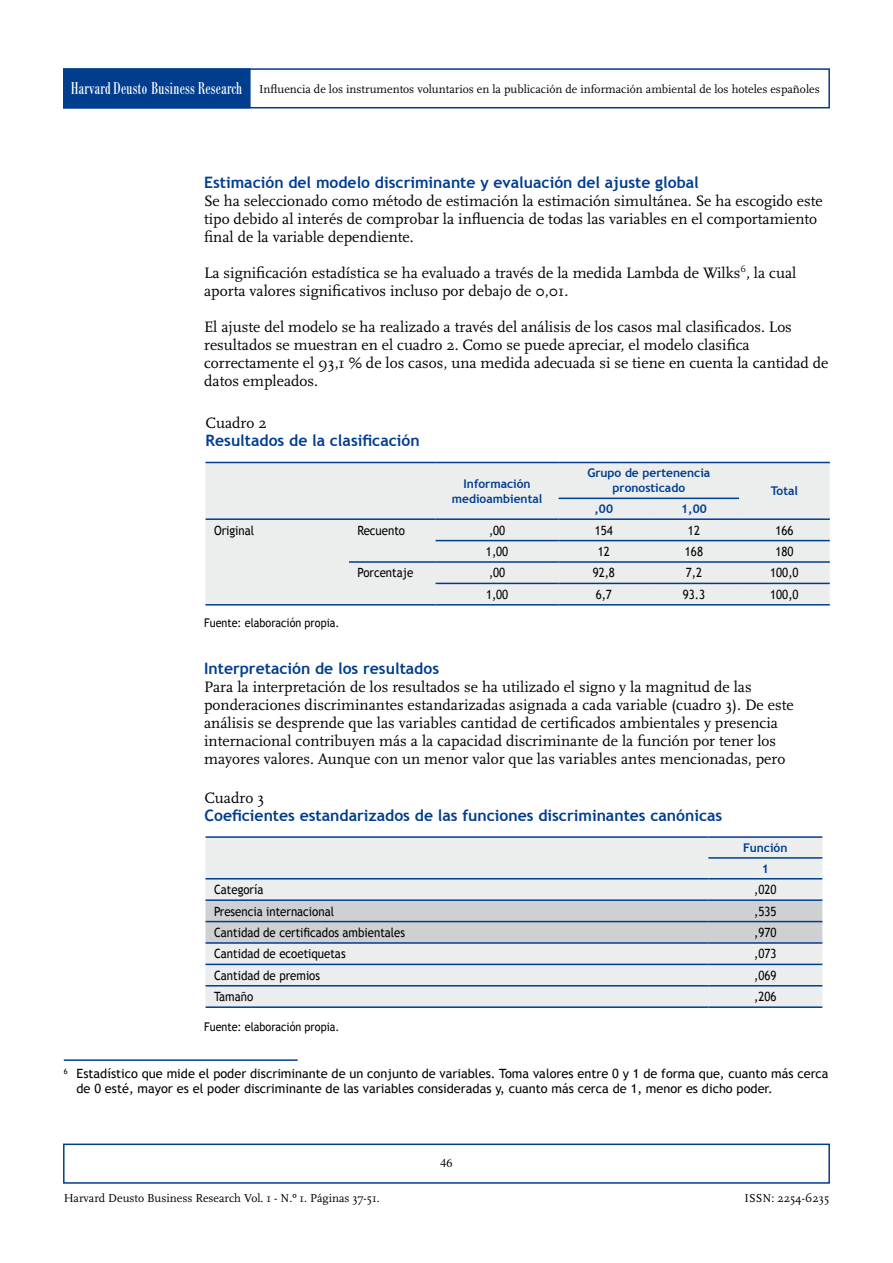
<style>
.page{position:relative;width:893px;height:1263px;background:#fff}
.page>*{position:absolute;margin:0;border:0;box-sizing:border-box;transform-origin:0 0}
.t1{font:condensed 16.8px "Bodoni BE";letter-spacing:.02em;color:#fff;scale:.9 1}
.t2{font:15.75px/18px "Scala";color:#000}
.t3{font:700 15.75px "Trebuchet MS";color:#003d8f}
.t4{font:12.75px "Trebuchet MS";color:#000;scale:.9 1}
.t5{font:12.75px/15px "Trebuchet MS";color:#000}
.t6{font:12px "Scala";color:#000}
.t7{font:700 12px/15px "Trebuchet MS";color:#003d8f;text-align:center}
.t8{font:12px "Trebuchet MS";color:#000;scale:.9 1}
.t9{font:12px "Times";color:#000}
</style>
<div class="page">
<div style="left:63px;top:68px;width:767px;height:40px;border:2px solid #003d8f"></div>
<div style="left:63px;top:1143px;width:767px;height:41px;border:2px solid #003d8f"></div>
<div style="left:63px;top:68px;width:188px;height:40px;background:#003d8f;border:2px solid #003d8f"></div>
<hr style="left:64px;top:1059px;width:234px;height:2px;background:#003d8f">
<div style="left:206px;top:463px;width:624px;height:141px;background:#eceded"></div>
<hr style="left:559px;top:518px;width:90px;height:2px;background:#003d8f">
<hr style="left:649px;top:518px;width:90px;height:2px;background:#003d8f">
<hr style="left:436px;top:540px;width:123px;height:1px;background:#003d8f">
<hr style="left:559px;top:540px;width:90px;height:1px;background:#003d8f">
<hr style="left:649px;top:540px;width:90px;height:1px;background:#003d8f">
<hr style="left:739px;top:540px;width:91px;height:1px;background:#003d8f">
<hr style="left:436px;top:561px;width:123px;height:2px;background:#003d8f">
<hr style="left:559px;top:561px;width:90px;height:2px;background:#003d8f">
<hr style="left:649px;top:561px;width:90px;height:2px;background:#003d8f">
<hr style="left:739px;top:561px;width:91px;height:2px;background:#003d8f">
<hr style="left:436px;top:583px;width:123px;height:1px;background:#003d8f">
<hr style="left:559px;top:583px;width:90px;height:1px;background:#003d8f">
<hr style="left:649px;top:583px;width:90px;height:1px;background:#003d8f">
<hr style="left:739px;top:583px;width:91px;height:1px;background:#003d8f">
<hr style="left:436px;top:604px;width:123px;height:1px;background:#003d8f">
<hr style="left:559px;top:604px;width:90px;height:1px;background:#003d8f">
<hr style="left:649px;top:604px;width:90px;height:1px;background:#003d8f">
<hr style="left:739px;top:604px;width:91px;height:1px;background:#003d8f">
<hr style="left:559px;top:462px;width:90px;height:1px;background:#003d8f">
<hr style="left:649px;top:462px;width:90px;height:1px;background:#003d8f">
<hr style="left:559px;top:498px;width:90px;height:1px;background:#003d8f">
<hr style="left:649px;top:498px;width:90px;height:1px;background:#003d8f">
<hr style="left:436px;top:462px;width:123px;height:1px;background:#003d8f">
<hr style="left:436px;top:518px;width:123px;height:2px;background:#003d8f">
<hr style="left:206px;top:462px;width:143px;height:1px;background:#003d8f">
<hr style="left:349px;top:462px;width:87px;height:1px;background:#003d8f">
<hr style="left:739px;top:462px;width:91px;height:1px;background:#003d8f">
<hr style="left:739px;top:518px;width:91px;height:2px;background:#003d8f">
<hr style="left:349px;top:604px;width:87px;height:1px;background:#003d8f">
<hr style="left:349px;top:518px;width:87px;height:2px;background:#003d8f">
<hr style="left:349px;top:561px;width:87px;height:2px;background:#003d8f">
<hr style="left:206px;top:518px;width:143px;height:2px;background:#003d8f">
<hr style="left:206px;top:604px;width:143px;height:1px;background:#003d8f">
<div style="left:206px;top:838px;width:616px;height:168px;background:#eceded"></div>
<div style="left:206px;top:901px;width:616px;height:41px;background:#cfd0d2"></div>
<hr style="left:708px;top:857px;width:114px;height:2px;background:#003d8f">
<hr style="left:708px;top:878px;width:114px;height:1px;background:#003d8f">
<hr style="left:206px;top:899px;width:502px;height:2px;background:#003d8f">
<hr style="left:708px;top:899px;width:114px;height:2px;background:#003d8f">
<hr style="left:206px;top:921px;width:502px;height:1px;background:#003d8f">
<hr style="left:708px;top:921px;width:114px;height:1px;background:#003d8f">
<hr style="left:206px;top:942px;width:502px;height:2px;background:#003d8f">
<hr style="left:708px;top:942px;width:114px;height:2px;background:#003d8f">
<hr style="left:206px;top:985px;width:502px;height:1px;background:#003d8f">
<hr style="left:708px;top:985px;width:114px;height:1px;background:#003d8f">
<hr style="left:708px;top:836px;width:114px;height:2px;background:#003d8f">
<hr style="left:206px;top:964px;width:502px;height:1px;background:#003d8f">
<hr style="left:708px;top:964px;width:114px;height:1px;background:#003d8f">
<hr style="left:206px;top:1006px;width:502px;height:2px;background:#003d8f">
<hr style="left:708px;top:1006px;width:114px;height:2px;background:#003d8f">
<hr style="left:206px;top:836px;width:502px;height:2px;background:#003d8f">
<hr style="left:206px;top:878px;width:502px;height:1px;background:#003d8f">
<p class="t1" style="left:71px;top:79px;width:191px">Harvard Deusto Business Research</p>
<p class="t6" style="left:259px;top:82px;width:562px">Influencia de los instrumentos voluntarios en la publicación de información ambiental de los hoteles españoles</p>
<p class="t3" style="left:204px;top:172px;width:496px">Estimación del modelo discriminante y evaluación del ajuste global</p>
<p class="t2" style="left:204px;top:192px;width:620px">Se ha seleccionado como método de estimación la estimación simultánea. Se ha escogido este tipo debido al interés de comprobar la influencia de todas las variables en el comportamiento final de la variable dependiente.</p>
<p class="t2" style="left:204px;top:264px;width:594px">La significación estadística se ha evaluado a través de la medida Lambda de Wilks<sup>6</sup>, la cual aporta valores significativos incluso por debajo de 0,01.</p>
<p class="t2" style="left:204px;top:318px;width:626px">El ajuste del modelo se ha realizado a través del análisis de los casos mal clasificados. Los resultados se muestran en el cuadro 2. Como se puede apreciar, el modelo clasifica correctamente el 93,1 % de los casos, una medida adecuada si se tiene en cuenta la cantidad de datos empleados.</p>
<p class="t2" style="left:206px;top:414px;width:63px">Cuadro 2</p>
<p class="t3" style="left:206px;top:431px;width:216px">Resultados de la clasificación</p>
<p class="t7" style="left:452px;top:476px;width:92px">Información medioambiental</p>
<p class="t7" style="left:587px;top:466px;width:124px">Grupo de pertenencia pronosticado</p>
<p class="t7" style="left:595px;top:501px;width:20px">,00</p>
<p class="t7" style="left:681px;top:501px;width:27px">1,00</p>
<p class="t7" style="left:771px;top:483px;width:29px">Total</p>
<p class="t4" style="left:214px;top:523px;width:46px">Original</p>
<p class="t4" style="left:357px;top:523px;width:54px">Recuento</p>
<p class="t4" style="left:489px;top:523px;width:20px">,00</p>
<p class="t4" style="left:595px;top:523px;width:22px">154</p>
<p class="t4" style="left:688px;top:523px;width:15px">12</p>
<p class="t4" style="left:775px;top:523px;width:22px">166</p>
<p class="t4" style="left:486px;top:544px;width:26px">1,00</p>
<p class="t4" style="left:598px;top:544px;width:15px">12</p>
<p class="t4" style="left:685px;top:544px;width:22px">168</p>
<p class="t4" style="left:775px;top:544px;width:22px">180</p>
<p class="t4" style="left:357px;top:565px;width:63px">Porcentaje</p>
<p class="t4" style="left:489px;top:565px;width:20px">,00</p>
<p class="t4" style="left:593px;top:565px;width:26px">92,8</p>
<p class="t4" style="left:686px;top:565px;width:20px">7,2</p>
<p class="t4" style="left:770px;top:565px;width:33px">100,0</p>
<p class="t4" style="left:486px;top:587px;width:26px">1,00</p>
<p class="t4" style="left:596px;top:587px;width:20px">6,7</p>
<p class="t4" style="left:683px;top:587px;width:26px">93.3</p>
<p class="t4" style="left:770px;top:587px;width:33px">100,0</p>
<p class="t8" style="left:204px;top:615px;width:152px">Fuente: elaboración propia.</p>
<p class="t3" style="left:204px;top:658px;width:237px">Interpretación de los resultados</p>
<p class="t2" style="left:204px;top:678px;width:591px">Para la interpretación de los resultados se ha utilizado el signo y la magnitud de las ponderaciones discriminantes estandarizadas asignada a cada variable (cuadro 3). De este análisis se desprende que las variables cantidad de certificados ambientales y presencia internacional contribuyen más a la capacidad discriminante de la función por tener los mayores valores. Aunque con un menor valor que las variables antes mencionadas, pero</p>
<p class="t2" style="left:204px;top:789px;width:61px">Cuadro 3</p>
<p class="t3" style="left:204px;top:805px;width:519px">Coeficientes estandarizados de las funciones discriminantes canónicas</p>
<p class="t7" style="left:743px;top:837px;width:46px;line-height:20.9px">Función<br>1</p>
<p class="t4" style="left:214px;top:882px;width:56px">Categoría</p>
<p class="t4" style="left:754px;top:882px;width:26px">,020</p>
<p class="t4" style="left:214px;top:903px;width:135px">Presencia internacional</p>
<p class="t4" style="left:754px;top:903px;width:26px">,535</p>
<p class="t4" style="left:214px;top:925px;width:214px">Cantidad de certificados ambientales</p>
<p class="t4" style="left:754px;top:925px;width:26px">,970</p>
<p class="t4" style="left:214px;top:946px;width:148px">Cantidad de ecoetiquetas</p>
<p class="t4" style="left:754px;top:946px;width:26px">,073</p>
<p class="t4" style="left:214px;top:968px;width:119px">Cantidad de premios</p>
<p class="t4" style="left:754px;top:968px;width:26px">,069</p>
<p class="t4" style="left:214px;top:989px;width:45px">Tamaño</p>
<p class="t4" style="left:754px;top:989px;width:26px">,206</p>
<p class="t8" style="left:204px;top:1020px;width:152px">Fuente: elaboración propia.</p>
<p class="t5" style="left:77px;top:1066px;width:754px;text-indent:-13px"><sup>6</sup> Estadístico que mide el poder discriminante de un conjunto de variables. Toma valores entre 0 y 1 de forma que, cuanto más cerca de 0 esté, mayor es el poder discriminante de las variables consideradas y, cuanto más cerca de 1, menor es dicho poder.</p>
<p class="t9" style="left:440px;top:1157px;width:13px">46</p>
<p class="t6" style="left:64px;top:1192px;width:317px">Harvard Deusto Business Research Vol. 1 - N.º 1. Páginas 37-51.</p>
<p class="t6" style="left:745px;top:1192px;width:86px">ISSN: 2254-6235</p>
</div>
